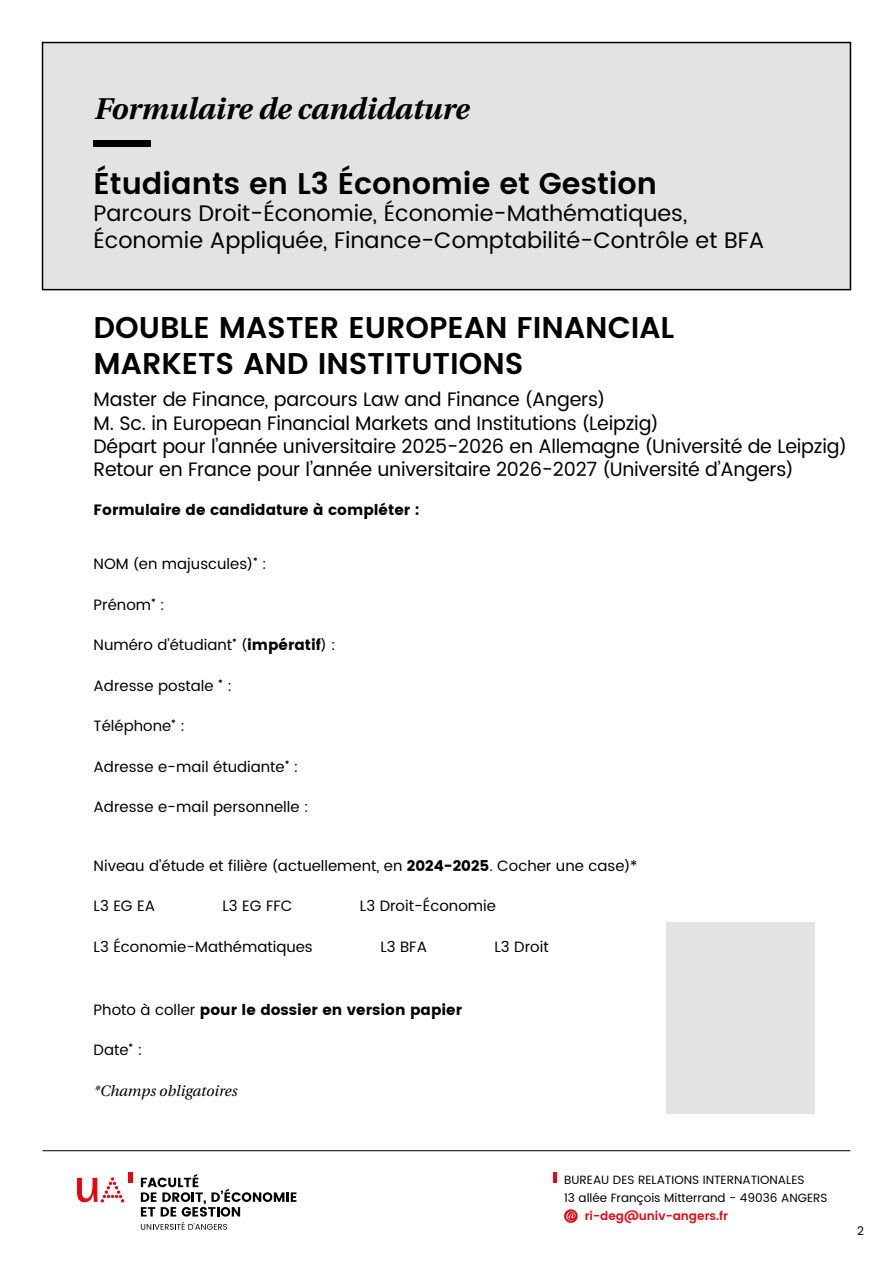
<style>
.page{position:relative;width:893px;height:1263px;background:#fff}
.page>*{position:absolute;margin:0;border:0;box-sizing:border-box;transform-origin:0 0}
.t1{font:600 30px/36px "UA Poppins Texte";color:#000}
.t2{font:italic 600 30px "UA Poppins Texte";color:#000}
.t3{font:22.5px/27px "UA Poppins Texte";color:#000}
.t4{font:19.5px/23.4px "UA Poppins Texte";letter-spacing:-.01em;color:#000}
.t5{font:15px "UA Poppins Texte";color:#000}
.t6{font:700 15px "UA Poppins Texte";color:#000}
.t7{font:italic 15px "UA Poppins Texte";color:#000}
.t8{font:12px/18px "UA Poppins Texte";color:#000}
.t9{font:600 12px "UA Poppins Texte";color:#e30613}
.s1{font-weight:700}
.s2{font-weight:400}
</style>
<div class="page">
<svg style="left:141px;top:1174px;width:155px;height:42px"></svg>
<hr style="left:128px;top:1172px;width:4px;height:11px;background:#e30613">
<svg style="left:141px;top:1222px;width:86px;height:8px"></svg>
<svg style="left:77px;top:1177px;width:47px;height:25px"></svg>
<hr style="left:553px;top:1172px;width:4px;height:11px;background:#e30613">
<svg style="left:564px;top:1209px;width:14px;height:14px"></svg>
<svg style="left:566px;top:1211px;width:9px;height:10px"></svg>
<hr style="left:43px;top:1150px;width:807px;height:1px;background:#000">
<div style="left:43px;top:43px;width:807px;height:247px;background:#e3e3e3"></div>
<div style="left:42px;top:42px;width:809px;height:248px;border:2px solid #000"></div>
<div style="left:94px;top:140px;width:57px;height:6px;background:#000"></div>
<div style="left:666px;top:922px;width:149px;height:192px;background:#e3e3e3"></div>
<h1 class="t2" style="left:94px;top:84px;width:376px">Formulaire de candidature</h1>
<h1 class="t1" style="left:94px;top:164px;width:565px">Étudiants en L3 Économie et Gestion</h1>
<h2 class="t3" style="left:94px;top:201px;width:672px">Parcours Droit-Économie, Économie-Mathématiques,<br>Économie Appliquée, Finance-Comptabilité-Contrôle et BFA</h2>
<h1 class="t1" style="left:94px;top:308px;width:582px">DOUBLE MASTER EUROPEAN FINANCIAL<br>MARKETS AND INSTITUTIONS</h1>
<p class="t4" style="left:94px;top:388px;width:755px">Master de Finance, parcours Law and Finance (Angers)<br>M. Sc. in European Financial Markets and Institutions (Leipzig)<br>Départ pour l’année universitaire 2025-2026 en Allemagne (Université de Leipzig)<br>Retour en France pour l’année universitaire 2026-2027 (Université d’Angers)</p>
<p class="t6" style="left:94px;top:501px;width:327px">Formulaire de candidature à compléter :</p>
<p class="t5" style="left:94px;top:553px;width:175px">NOM (en majuscules)<sup>*</sup> :</p>
<p class="t5" style="left:94px;top:594px;width:73px">Prénom<sup>*</sup> :</p>
<p class="t5" style="left:94px;top:634px;width:244px">Numéro d’étudiant<sup>*</sup> (<span class="s1">impératif</span>) :</p>
<p class="t5" style="left:94px;top:675px;width:140px">Adresse postale <sup>*</sup> :</p>
<p class="t5" style="left:94px;top:715px;width:93px">Téléphone<sup>*</sup> :</p>
<p class="t5" style="left:94px;top:756px;width:206px">Adresse e-mail étudiante<sup>*</sup> :</p>
<p class="t5" style="left:94px;top:796px;width:217px">Adresse e-mail personnelle :</p>
<p class="t5" style="left:94px;top:855px;width:546px">Niveau d’étude et filière (actuellement, en <span class="s1">2024-2025</span>. Cocher une case)*</p>
<p class="t5" style="left:94px;top:895px;width:63px">L3 EG EA</p>
<p class="t5" style="left:223px;top:895px;width:71px">L3 EG FFC</p>
<p class="t5" style="left:360px;top:895px;width:137px">L3 Droit-Économie</p>
<p class="t5" style="left:94px;top:936px;width:221px">L3 Économie-Mathématiques</p>
<p class="t5" style="left:380px;top:936px;width:48px">L3 BFA</p>
<p class="t5" style="left:495px;top:936px;width:56px">L3 Droit</p>
<p class="t6" style="left:94px;top:1001px;width:370px"><span class="s2">Photo à coller</span> pour le dossier en version papier</p>
<p class="t5" style="left:94px;top:1039px;width:50px">Date<sup>*</sup> :</p>
<p class="t7" style="left:94px;top:1079px;width:145px">*Champs obligatoires</p>
<p class="t8" style="left:564px;top:1171px;width:265px">BUREAU DES RELATIONS INTERNATIONALES<br>13 allée François Mitterrand - 49036 ANGERS</p>
<p class="t9" style="left:585px;top:1207px;width:145px">ri-deg@univ-angers.fr</p>
<p class="t8" style="left:857px;top:1222px;width:8px">2</p>
</div>
